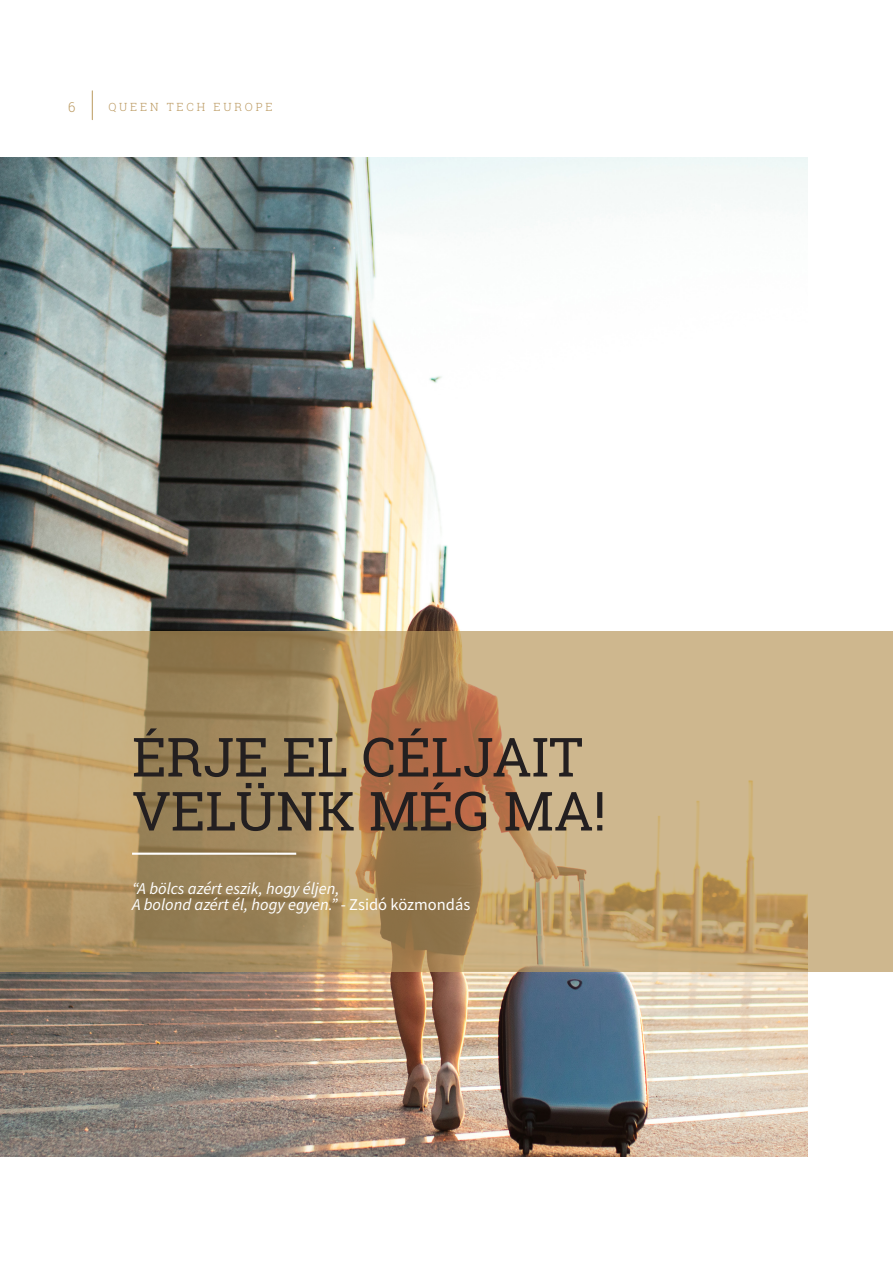
<style>
.page{position:relative;width:893px;height:1263px;background:#fff}
.page>*{position:absolute;margin:0;border:0;box-sizing:border-box;transform-origin:0 0}
.t1{font:54px/54px "Roboto Slab";color:#231f20}
.t2{font:italic 16.5px "Source Sans Pro";color:#fff}
.t3{font:300 13.5px "Roboto Slab";color:#ba985e}
.t4{font:300 11.25px "Roboto Slab";letter-spacing:.25em;color:#ba985e}
.s1{font-style:normal}
</style>
<div class="page">
<img style="left:0;top:157px;width:808px;height:1000px">
<svg style="left:0;top:631px;width:893px;height:341px;background:#ba9d70"></svg>
<hr style="left:132px;top:853px;width:164px;height:2px;background:#fff">
<svg style="left:92px;top:91px;width:1px;height:29px"></svg>
<p class="t3" style="left:68px;top:98px;width:9px">6</p>
<p class="t4" style="left:108px;top:99px;width:166px">QUEEN TECH EUROPE</p>
<p class="t1" style="left:132px;top:729px;width:476px">ÉRJE EL CÉLJAIT<br>VELÜNK MÉG MA!</p>
<p class="t2" style="left:132px;top:877px;width:209px">“A bölcs azért eszik, hogy éljen,</p>
<p class="t2" style="left:132px;top:894px;width:340px">A bolond azért él, hogy egyen.” <span class="s1">- Zsidó közmondás</span></p>
</div>
